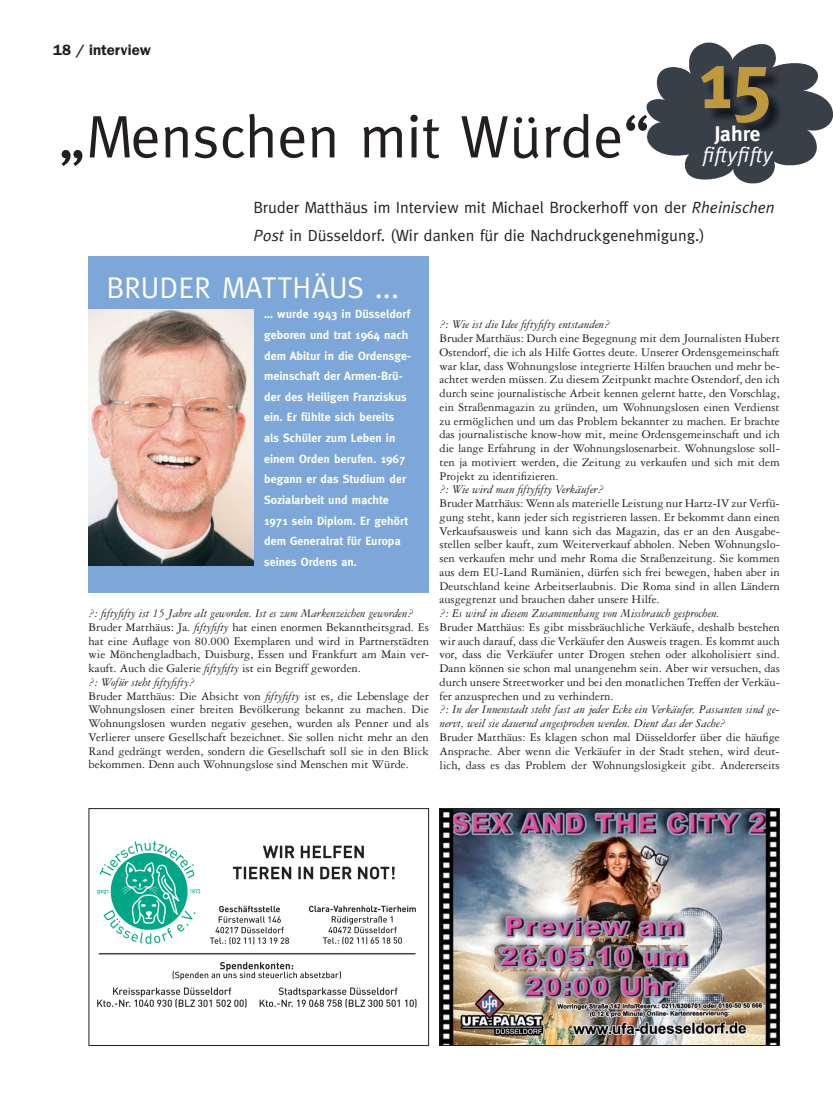
<style>
.page{position:relative;width:833px;height:1099px;background:#fff}
.page>*{position:absolute;margin:0;border:0;box-sizing:border-box;transform-origin:0 0}
.t1{font:700 80.38px "Meta";color:#be993d}
.t2{font:60px "Meta";color:#231f20}
.t3{font:30px "Meta";letter-spacing:.01em;color:#fff}
.t4{font:italic 21.25px "Meta";letter-spacing:.01em;color:#fff}
.t5{font:700 21.25px "Meta";color:#fff}
.t6{font:16.25px/27.5px "Meta";color:#231f20}
.t7{font:600 15px "Franklin Gothic";color:#231f20}
.t8{font:12.5px/13.8px "Garamond Three";color:#231f20;text-align:justify}
.t9{font:italic 12.5px/13.8px "Garamond Three";color:#231f20}
.t10{font:700 11.88px/20.6px "Meta";letter-spacing:.01em;color:#fff}
.s1{font-style:italic}
</style>
<div class="page">
<img style="left:97px;top:841px;width:320px;height:167px">
<div style="left:89px;top:808px;width:340px;height:237px;border:1px solid #231f20"></div>
<img style="left:441px;top:810px;width:337px;height:233px">
<div style="left:439px;top:808px;width:341px;height:237px;border:1px solid #231f20"></div>
<div style="left:89px;top:256px;width:340px;height:337px;background:#7ca7d8"></div>
<img style="left:89px;top:309px;width:164px;height:257px">
<img style="left:646px;top:43px;width:187px;height:140px">
<img style="left:702px;top:67px;width:81px;height:71px">
<p class="t7" style="left:53px;top:41px;width:99px">18 / interview</p>
<h2 class="t2" style="left:58px;top:102px;width:594px">„Menschen mit Würde“</h2>
<h1 class="t1" style="left:697px;top:34px;width:77px">15</h1>
<h3 class="t5" style="left:714px;top:121px;width:47px">Jahre</h3>
<h3 class="t4" style="left:702px;top:142px;width:72px">fiftyfifty</h3>
<h3 class="t6" style="left:253px;top:193px;width:523px">Bruder Matthäus im Interview mit Michael Brockerhoff von der <span class="s1">Rheinischen<br>Post</span> in Düsseldorf. (Wir danken für die Nachdruckgenehmigung.)</h3>
<h3 class="t3" style="left:106px;top:270px;width:294px">BRUDER MATTHÄUS ...</h3>
<p class="t10" style="left:264px;top:304px;width:149px">… wurde 1943 in Düsseldorf geboren und trat 1964 nach dem Abitur in die Ordensge&shy;meinschaft der Armen-Brü&shy;der des Heiligen Franziskus ein. Er fühlte sich bereits als Schüler zum Leben in einem Orden berufen. 1967 begann er das Studium der<br>Sozialarbeit und machte<br>1971 sein Diplom. Er gehört dem Generalrat für Europa seines Ordens an.</p>
<p class="t9" style="left:439px;top:318px;width:172px">?: Wie ist die Idee fiftyfifty entstanden?</p>
<p class="t8" style="left:439px;top:331px;width:342px">Bruder Matthäus: Durch eine Begegnung mit dem Journalisten Hubert Ostendorf, die ich als Hilfe Gottes deute. Unserer Ordensgemeinschaft war klar, dass Wohnungslose integrierte Hilfen brauchen und mehr be&shy;achtet werden müssen. Zu diesem Zeitpunkt machte Ostendorf, den ich durch seine journalistische Arbeit kennen gelernt hatte, den Vorschlag, ein Straßenmagazin zu gründen, um Wohnungslosen einen Verdienst zu ermöglichen und um das Problem bekannter zu machen. Er brachte das journalistische know-how mit, meine Ordensgemeinschaft und ich die lange Erfahrung in der Wohnungslosenarbeit. Wohnungslose soll&shy;ten ja motiviert werden, die Zeitung zu verkaufen und sich mit dem Projekt zu identifizieren.</p>
<p class="t9" style="left:439px;top:483px;width:166px">?: Wie wird man fiftyfifty Verkäufer?</p>
<p class="t8" style="left:439px;top:496px;width:342px">Bruder Matthäus: Wenn als materielle Leistung nur Hartz-IV zur Verfü&shy;gung steht, kann jeder sich registrieren lassen. Er bekommt dann einen Verkaufsausweis und kann sich das Magazin, das er an den Ausgabe&shy;stellen selber kauft, zum Weiterverkauf abholen. Neben Wohnungslo&shy;sen verkaufen mehr und mehr Roma die Straßenzeitung. Sie kommen aus dem EU-Land Rumänien, dürfen sich frei bewegen, haben aber in Deutschland keine Arbeitserlaubnis. Die Roma sind in allen Ländern ausgegrenzt und brauchen daher unsere Hilfe.</p>
<p class="t9" style="left:439px;top:606px;width:282px">?: Es wird in diesem Zusammenhang von Missbrauch gesprochen.</p>
<p class="t8" style="left:439px;top:620px;width:342px">Bruder Matthäus: Es gibt missbräuchliche Verkäufe, deshalb bestehen wir auch darauf, dass die Verkäufer den Ausweis tragen. Es kommt auch vor, dass die Verkäufer unter Drogen stehen oder alkoholisiert sind.<br>Dann können sie schon mal unangenehm sein. Aber wir versuchen, das durch unsere Streetworker und bei den monatlichen Treffen der Verkäu&shy;fer anzusprechen und zu verhindern.</p>
<p class="t9" style="left:439px;top:703px;width:342px">?: In der Innenstadt steht fast an jeder Ecke ein Verkäufer. Passanten sind ge&shy;nervt, weil sie dauernd angesprochen werden. Dient das der Sache?</p>
<p class="t8" style="left:439px;top:730px;width:342px">Bruder Matthäus: Es klagen schon mal Düsseldorfer über die häufige Ansprache. Aber wenn die Verkäufer in der Stadt stehen, wird deut&shy;lich, dass es das Problem der Wohnungslosigkeit gibt. Andererseits</p>
<p class="t8" style="left:89px;top:606px;width:342px;text-align:left"><span class="s1">?: fiftyfifty ist 15 Jahre alt geworden. Ist es zum Markenzeichen geworden?<br></span>Bruder Matthäus: Ja. <span class="s1">fiftyfifty</span> hat einen enormen Bekanntheitsgrad. Es hat eine Auflage von 80.000 Exemplaren und wird in Partnerstädten wie Mönchengladbach, Duisburg, Essen und Frankfurt am Main ver&shy;kauft. Auch die Galerie <span class="s1">fiftyfifty</span> ist ein Begriff geworden.<br><span class="s1">?: Wofür steht fiftyfifty?<br></span>Bruder Matthäus: Die Absicht von <span class="s1">fiftyfifty</span> ist es, die Lebenslage der Wohnungslosen einer breiten Bevölkerung bekannt zu machen. Die Wohnungslosen wurden negativ gesehen, wurden als Penner und als Verlierer unsere Gesellschaft bezeichnet. Sie sollen nicht mehr an den Rand gedrängt werden, sondern die Gesellschaft soll sie in den Blick bekommen. Denn auch Wohnungslose sind Menschen mit Würde.</p>
</div>
